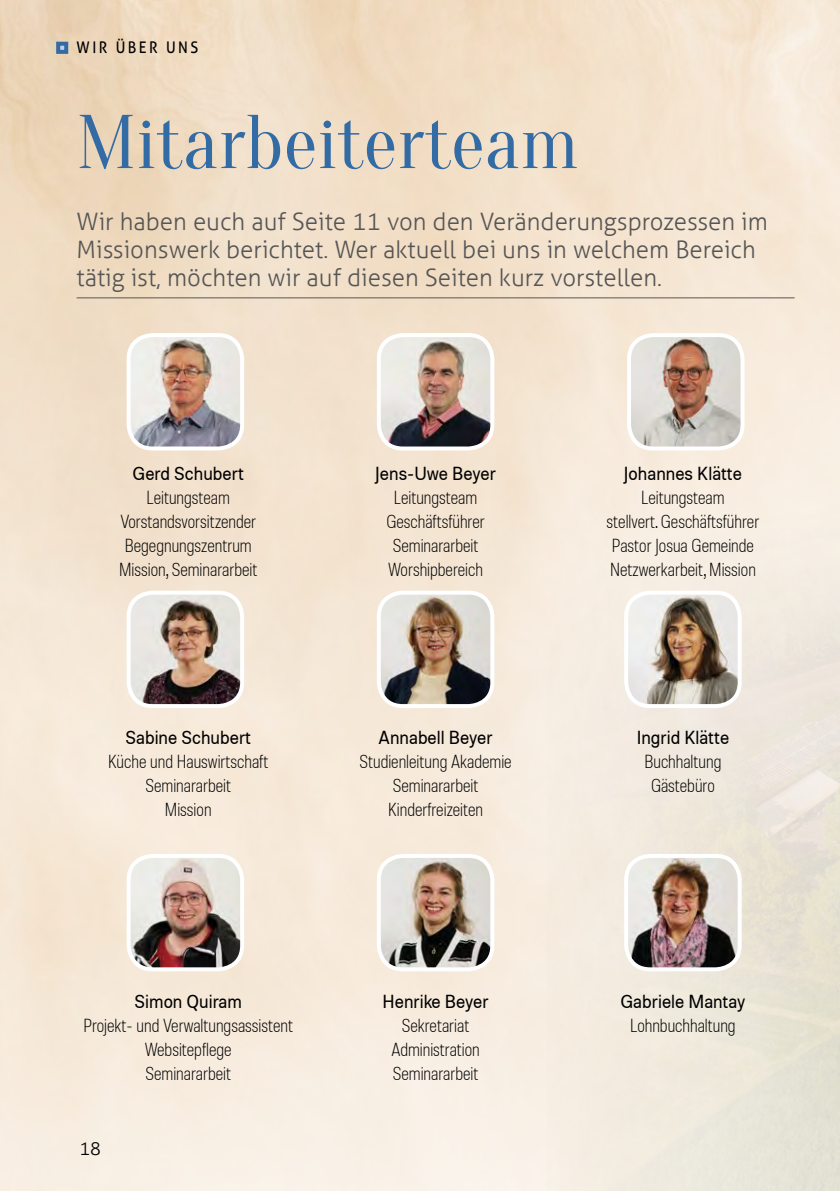
<style>
.page{position:relative;width:840px;height:1191px;background:#fff}
.page>*{position:absolute;margin:0;border:0;box-sizing:border-box;transform-origin:0 0}
.t1{font:76px "Oranienbaum";color:#336ba4}
.t2{font:300 24px/28px "Aller";color:#565655}
.t3{font:300 semi-condensed 18.4px/24px "Molde";color:#000;text-align:center;scale:.95 1}
.t4{font:18.4px "Molde";color:#000;scale:.95 1}
.t5{font:300 18px "Aller";color:#000}
.t6{font:16px "Aller";letter-spacing:.17em;color:#000;scale:.9 1}
</style>
<div class="page">
<svg style="left:56px;top:42px;width:12px;height:12px"></svg>
<hr style="left:77px;top:297px;width:717px;height:1px;background:#565655">
<img style="left:129px;top:335px;width:113px;height:113px">
<div style="left:127px;top:333px;width:117px;height:117px;border:4px solid #fff;border-radius:24px"></div>
<img style="left:378px;top:335px;width:114px;height:113px">
<div style="left:376px;top:333px;width:118px;height:117px;border:4px solid #fff;border-radius:24px"></div>
<img style="left:378px;top:592px;width:114px;height:114px">
<div style="left:376px;top:590px;width:118px;height:118px;border:4px solid #fff;border-radius:24px"></div>
<img style="left:378px;top:856px;width:114px;height:113px">
<div style="left:376px;top:854px;width:118px;height:117px;border:4px solid #fff;border-radius:24px"></div>
<img style="left:628px;top:335px;width:114px;height:113px">
<div style="left:626px;top:333px;width:118px;height:117px;border:4px solid #fff;border-radius:24px"></div>
<img style="left:625px;top:592px;width:114px;height:114px">
<div style="left:623px;top:590px;width:118px;height:118px;border:4px solid #fff;border-radius:24px"></div>
<img style="left:625px;top:856px;width:114px;height:113px">
<div style="left:623px;top:854px;width:118px;height:117px;border:4px solid #fff;border-radius:24px"></div>
<img style="left:129px;top:592px;width:113px;height:114px">
<div style="left:127px;top:590px;width:117px;height:118px;border:4px solid #fff;border-radius:24px"></div>
<img style="left:129px;top:856px;width:113px;height:113px">
<div style="left:127px;top:854px;width:117px;height:117px;border:4px solid #fff;border-radius:24px"></div>
<p class="t6" style="left:77px;top:38px;width:135px">WIR ÜB ER UNS</p>
<h1 class="t1" style="left:77px;top:100px;width:503px">Mitarbeiterteam</h1>
<h2 class="t2" style="left:77px;top:208px;width:692px">Wir haben euch auf Seite 11 von den Veränderungsprozessen im<br>Missionswerk berichtet. Wer aktuell bei uns in welchem Bereich tätig ist, möchten wir auf diesen Seiten kurz vorstellen.</h2>
<p class="t4" style="left:133px;top:462px;width:118px">Gerd Schubert</p>
<p class="t3" style="left:119px;top:485px;width:147px">Leitungsteam<br>Vorstandsvorsitzender<br>Begegnungszentrum<br>Mission, Seminararbeit</p>
<p class="t4" style="left:125px;top:726px;width:134px">Sabine Schubert</p>
<p class="t3" style="left:108px;top:749px;width:170px">Küche und Hauswirtschaft<br>Seminararbeit<br>Mission</p>
<p class="t4" style="left:375px;top:462px;width:128px">Jens-Uwe Beyer</p>
<p class="t3" style="left:386px;top:485px;width:105px">Leitungsteam<br>Geschäftsführer<br>Seminararbeit<br>Worshipbereich</p>
<p class="t4" style="left:378px;top:725px;width:121px">Annabell Beyer</p>
<p class="t3" style="left:359px;top:749px;width:162px">Studienleitung Akademie<br>Seminararbeit<br>Kinderfreizeiten</p>
<p class="t4" style="left:134px;top:990px;width:114px">Simon Quiram</p>
<p class="t3" style="left:83px;top:1013px;width:222px">Projekt- und Verwaltungsassistent<br>Websitepflege<br>Seminararbeit</p>
<p class="t5" style="left:79px;top:1137px;width:23px">18</p>
<p class="t4" style="left:382px;top:989px;width:113px">Henrike Beyer</p>
<p class="t3" style="left:391px;top:1013px;width:95px">Sekretariat<br>Administration<br>Seminararbeit</p>
<p class="t4" style="left:623px;top:461px;width:126px">Johannes Klätte</p>
<p class="t3" style="left:606px;top:485px;width:162px">Leitungsteam<br>stellvert. Geschäftsführer<br>Pastor Josua Gemeinde<br>Netzwerkarbeit, Mission</p>
<p class="t4" style="left:636px;top:725px;width:99px">Ingrid Klätte</p>
<p class="t3" style="left:644px;top:749px;width:82px">Buchhaltung<br>Gästebüro</p>
<p class="t4" style="left:620px;top:989px;width:133px">Gabriele Mantay</p>
<p class="t3" style="left:630px;top:1013px;width:112px">Lohnbuchhaltung</p>
</div>
